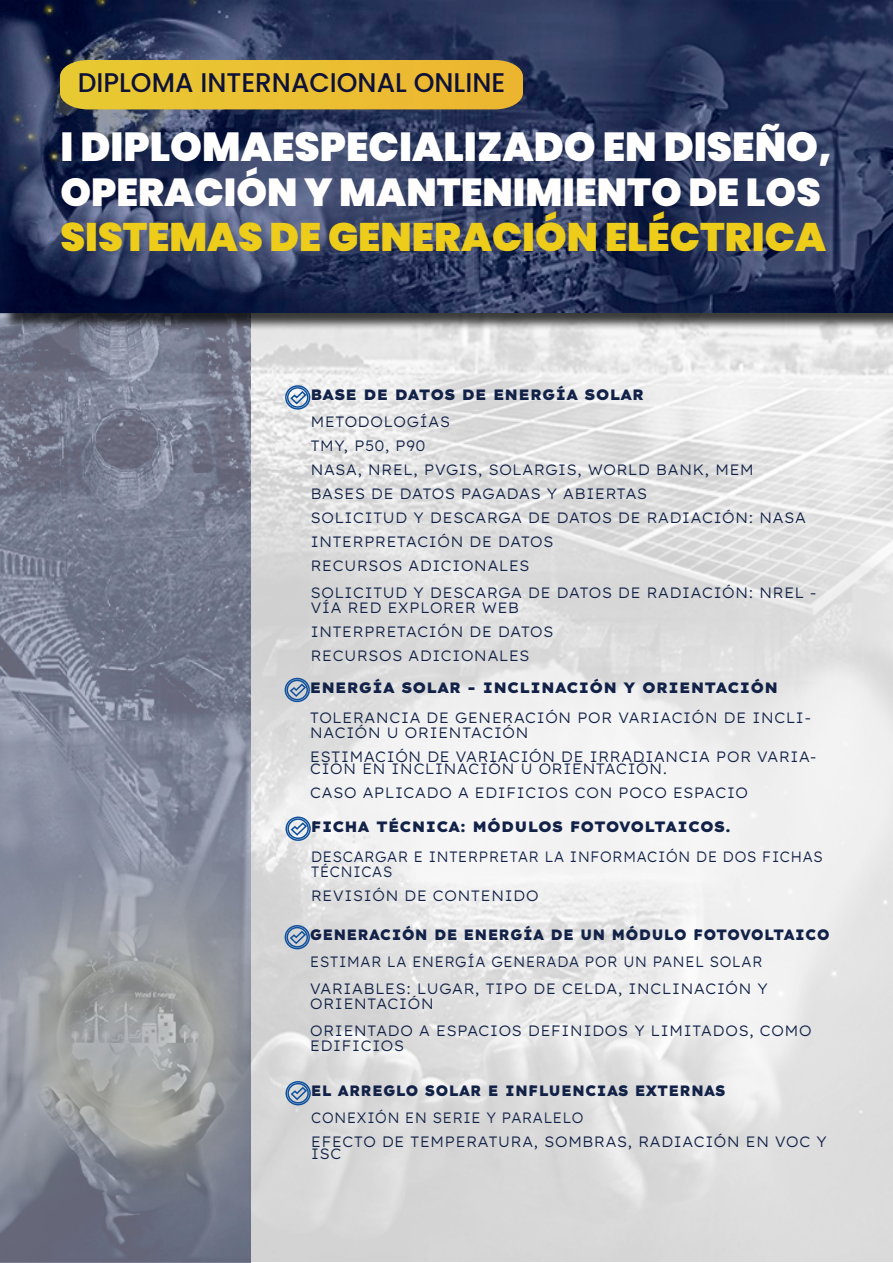
<style>
.page{position:relative;width:893px;height:1263px;background:#fff}
.page>*{position:absolute;margin:0;border:0;box-sizing:border-box;transform-origin:0 0}
.t1{font:900 40.5px "Poppins";color:#fff}
.t2{font:900 39.75px "Poppins";color:#edcc1a}
.t3{font:900 39px "Poppins";color:#fffefd}
.t4{font:500 27px "Poppins";color:#0f1238}
.t5{font:15px/15px "Lexend Exa";letter-spacing:.01em;color:#112147;scale:.96 1}
.t6{font:15px/15px "Lexend Exa";letter-spacing:.01em;color:#112147;scale:.9 1}
.t7{font:15px "Lexend Exa";letter-spacing:.01em;color:#112147;scale:.91 1}
</style>
<div class="page">
<img style="left:250px;top:331px;width:643px;height:931px">
<img style="left:0;top:312px;width:250px;height:951px">
<div style="left:3px;top:2px;width:890px;height:329px;background:#000;opacity:.75"></div>
<img style="left:0;top:0;width:893px;height:312px">
<svg style="left:284px;top:384px;width:27px;height:26px"></svg>
<svg style="left:284px;top:677px;width:27px;height:26px"></svg>
<svg style="left:285px;top:816px;width:27px;height:26px"></svg>
<svg style="left:284px;top:924px;width:27px;height:26px"></svg>
<svg style="left:285px;top:1080px;width:27px;height:26px"></svg>
<svg style="left:60px;top:60px;width:463px;height:49px;background:#e7bd32"></svg>
<p class="t4" style="left:78px;top:67px;width:429px">DIPLOMA INTERNACIONAL ONLINE</p>
<p class="t1" style="left:60px;top:123px;width:773px">I DIPLOMAESPECIALIZADO EN DISEÑO,</p>
<p class="t3" style="left:60px;top:170px;width:762px">OPERACIÓN Y MANTENIMIENTO DE LOS</p>
<p class="t2" style="left:60px;top:214px;width:767px">SISTEMAS DE GENERACIÓN ELÉCTRICA</p>
<p class="t5" style="left:310px;top:386px;width:349px">BASE DE DATOS DE ENERGÍA SOLAR</p>
<p class="t5" style="left:310px;top:413px;width:147px">METODOLOGÍAS</p>
<p class="t5" style="left:310px;top:437px;width:121px">TMY, P50, P90</p>
<p class="t5" style="left:310px;top:461px;width:464px">NASA, NREL, PVGIS, SOLARGIS, WORLD BANK, MEM</p>
<p class="t5" style="left:310px;top:485px;width:353px">BASES DE DATOS PAGADAS Y ABIERTAS</p>
<p class="t5" style="left:310px;top:509px;width:518px">SOLICITUD Y DESCARGA DE DATOS DE RADIACIÓN: NASA</p>
<p class="t5" style="left:310px;top:533px;width:255px">INTERPRETACIÓN DE DATOS</p>
<p class="t5" style="left:310px;top:557px;width:230px">RECURSOS ADICIONALES</p>
<p class="t5" style="left:310px;top:584px;width:529px">SOLICITUD Y DESCARGA DE DATOS DE RADIACIÓN: NREL -<br>VÍA RED EXPLORER WEB</p>
<p class="t5" style="left:310px;top:623px;width:255px">INTERPRETACIÓN DE DATOS</p>
<p class="t5" style="left:310px;top:647px;width:230px">RECURSOS ADICIONALES</p>
<p class="t5" style="left:310px;top:679px;width:489px">ENERGÍA SOLAR - INCLINACIÓN Y ORIENTACIÓN</p>
<p class="t5" style="left:310px;top:709px;width:524px">TOLERANCIA DE GENERACIÓN POR VARIACIÓN DE INCLI-<br>NACIÓN U ORIENTACIÓN</p>
<p class="t5" style="left:310px;top:749px;width:529px;line-height:12px">ESTIMACIÓN DE VARIACIÓN DE IRRADIANCIA POR VARIA-<br>CIÓN EN INCLINACIÓN U ORIENTACIÓN.</p>
<p class="t5" style="left:310px;top:784px;width:458px">CASO APLICADO A EDIFICIOS CON POCO ESPACIO</p>
<p class="t5" style="left:311px;top:817px;width:439px">FICHA TÉCNICA: MÓDULOS FOTOVOLTAICOS.</p>
<p class="t6" style="left:311px;top:847px;width:571px">DESCARGAR E INTERPRETAR LA INFORMACIÓN DE DOS FICHAS<br>TÉCNICAS</p>
<p class="t5" style="left:311px;top:886px;width:239px">REVISIÓN DE CONTENIDO</p>
<p class="t7" style="left:310px;top:923px;width:573px">GENERACIÓN DE ENERGÍA DE UN MÓDULO FOTOVOLTAICO</p>
<p class="t6" style="left:310px;top:953px;width:504px">ESTIMAR LA ENERGÍA GENERADA POR UN PANEL SOLAR</p>
<p class="t5" style="left:310px;top:980px;width:479px">VARIABLES: LUGAR, TIPO DE CELDA, INCLINACIÓN Y<br>ORIENTACIÓN</p>
<p class="t5" style="left:310px;top:1022px;width:524px">ORIENTADO A ESPACIOS DEFINIDOS Y LIMITADOS, COMO<br>EDIFICIOS</p>
<p class="t7" style="left:311px;top:1079px;width:458px">EL ARREGLO SOLAR E INFLUENCIAS EXTERNAS</p>
<p class="t6" style="left:311px;top:1109px;width:305px">CONEXIÓN EN SERIE Y PARALELO</p>
<p class="t5" style="left:311px;top:1134px;width:539px;line-height:12px">EFECTO DE TEMPERATURA, SOMBRAS, RADIACIÓN EN VOC Y<br>ISC</p>
</div>
